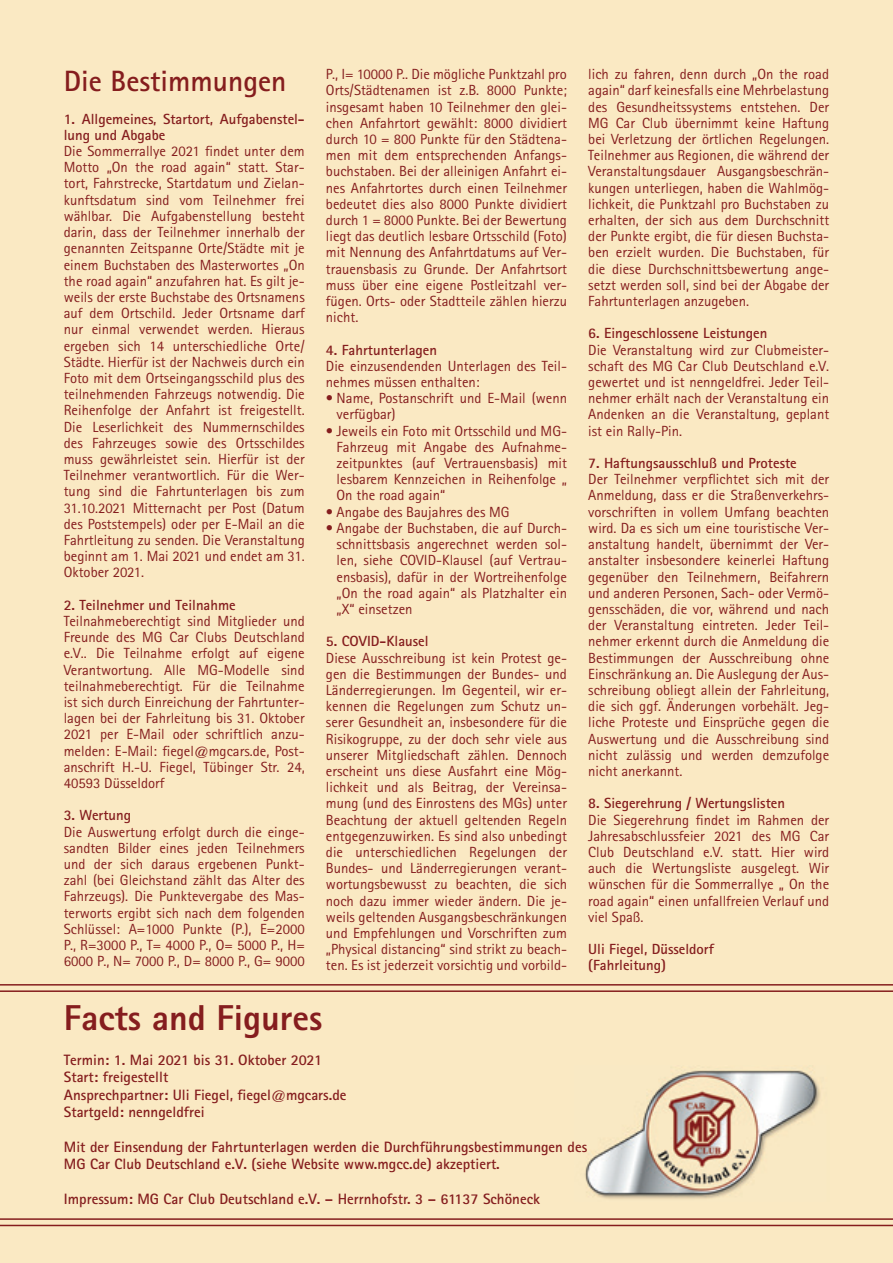
<style>
.page{position:relative;width:893px;height:1263px;background:#fae9c3}
.page>*{position:absolute;margin:0;border:0;box-sizing:border-box;transform-origin:0 0}
.t1{font:800 36px "Rotis Sans Serif";color:#851d1e}
.Body_Text{font:700 29.4px "Rotis Sans Serif";color:#851d1e}
.Bildunterschrift{font:700 15px "Rotis Sans Serif";color:#851d1e}
.Body_1__Abs{font:14.7px/16.2px "Rotis Sans Serif";color:#851d1e;text-align:justify}
.Bildunterschrift-2{font:700 14.7px/16.2px "Rotis Sans Serif";color:#851d1e}
</style>
<div class="page">
<img style="left:574px;top:1066px;width:255px;height:136px">
<hr style="left:0;top:990px;width:893px;height:2px;background:#851d1e">
<hr style="left:0;top:984px;width:893px;height:1px;background:#851d1e">
<hr style="left:0;top:1225px;width:893px;height:1px;background:#851d1e">
<hr style="left:0;top:1218px;width:893px;height:2px;background:#851d1e">
<p class="Body_1__Abs" style="left:588px;top:66px;width:242px">lich zu fahren, denn durch „On the road again“ darf keinesfalls eine Mehrbelastung des Gesundheitssystems entstehen. Der MG Car Club übernimmt keine Haftung bei Verletzung der örtlichen Regelungen.<br>Teilnehmer aus Regionen, die während der Veranstaltungsdauer Ausgangsbeschrän&shy;kungen unterliegen, haben die Wahlmög&shy;lichkeit, die Punktzahl pro Buchstaben zu erhalten, der sich aus dem Durchschnitt der Punkte ergibt, die für diesen Buchsta&shy;ben erzielt wurden. Die Buchstaben, für die diese Durchschnittsbewertung ange&shy;setzt werden soll, sind bei der Abgabe der Fahrtunterlagen anzugeben.</p>
<p class="Bildunterschrift-2" style="left:588px;top:325px;width:181px">6. Eingeschlossene Leistungen</p>
<p class="Body_1__Abs" style="left:588px;top:341px;width:242px">Die Veranstaltung wird zur Clubmeister&shy;schaft des MG Car Club Deutschland e.V. gewertet und ist nenngeldfrei. Jeder Teil&shy;nehmer erhält nach der Veranstaltung ein Andenken an die Veranstaltung, geplant ist ein Rally-Pin.</p>
<p class="Bildunterschrift-2" style="left:588px;top:455px;width:210px">7. Haftungsausschluß und Proteste</p>
<p class="Body_1__Abs" style="left:588px;top:471px;width:242px">Der Teilnehmer verpflichtet sich mit der Anmeldung, dass er die Straßenverkehrs&shy;vorschriften in vollem Umfang beachten wird. Da es sich um eine touristische Ver&shy;anstaltung handelt, übernimmt der Ver&shy;anstalter insbesondere keinerlei Haftung gegenüber den Teilnehmern, Beifahrern und anderen Personen, Sach- oder Vermö&shy;gensschäden, die vor, während und nach der Veranstaltung eintreten. Jeder Teil&shy;nehmer erkennt durch die Anmeldung die Bestimmungen der Ausschreibung ohne Einschränkung an. Die Auslegung der Aus&shy;schreibung obliegt allein der Fahrleitung, die sich ggf. Änderungen vorbehält. Jeg&shy;liche Proteste und Einsprüche gegen die Auswertung und die Ausschreibung sind nicht zulässig und werden demzufolge nicht anerkannt.</p>
<p class="Bildunterschrift-2" style="left:588px;top:795px;width:198px">8. Siegerehrung / Wertungslisten</p>
<p class="Body_1__Abs" style="left:588px;top:811px;width:242px">Die Siegerehrung findet im Rahmen der Jahresabschlussfeier 2021 des MG Car Club Deutschland e.V. statt. Hier wird auch die Wertungsliste ausgelegt. Wir wünschen für die Sommerrallye „ On the road again“ einen unfallfreien Verlauf und viel Spaß.</p>
<p class="Bildunterschrift-2" style="left:588px;top:941px;width:127px">Uli Fiegel, Düsseldorf</p>
<p class="Bildunterschrift-2" style="left:588px;top:957px;width:79px">(Fahrleitung)</p>
<p class="Body_1__Abs" style="left:326px;top:66px;width:243px">P., I= 10000 P.. Die mögliche Punktzahl pro Orts/Städtenamen ist z.B. 8000 Punkte; insgesamt haben 10 Teilnehmer den glei&shy;chen Anfahrtort gewählt: 8000 dividiert durch 10 = 800 Punkte für den Städtena&shy;men mit dem entsprechenden Anfangs&shy;buchstaben. Bei der alleinigen Anfahrt ei&shy;nes Anfahrtortes durch einen Teilnehmer bedeutet dies also 8000 Punkte dividiert durch 1 = 8000 Punkte. Bei der Bewertung liegt das deutlich lesbare Ortsschild (Foto) mit Nennung des Anfahrtdatums auf Ver&shy;trauensbasis zu Grunde. Der Anfahrtsort muss über eine eigene Postleitzahl ver&shy;fügen. Orts- oder Stadtteile zählen hierzu nicht.</p>
<p class="Bildunterschrift-2" style="left:326px;top:341px;width:113px">4. Fahrtunterlagen</p>
<p class="Body_1__Abs" style="left:326px;top:358px;width:243px">Die einzusendenden Unterlagen des Teil&shy;nehmes müssen enthalten:</p>
<p class="Body_1__Abs" style="left:337px;top:390px;width:232px;text-indent:-11px">• Name, Postanschrift und E-Mail (wenn verfügbar)</p>
<p class="Body_1__Abs" style="left:337px;top:422px;width:232px;text-indent:-11px">• Jeweils ein Foto mit Ortsschild und MG-Fahrzeug mit Angabe des Aufnahme&shy;zeitpunktes (auf Vertrauensbasis) mit lesbarem Kennzeichen in Reihenfolge „ On the road again“</p>
<p class="Body_1__Abs" style="left:326px;top:503px;width:185px">• Angabe des Baujahres des MG</p>
<p class="Body_1__Abs" style="left:337px;top:520px;width:232px;text-indent:-11px">• Angabe der Buchstaben, die auf Durch&shy;schnittsbasis angerechnet werden sol&shy;len, siehe COVID-Klausel (auf Vertrau&shy;ensbasis), dafür in der Wortreihenfolge „On the road again“ als Platzhalter ein „X“ einsetzen</p>
<p class="Bildunterschrift-2" style="left:326px;top:633px;width:104px">5. COVID-Klausel</p>
<p class="Body_1__Abs" style="left:326px;top:649px;width:243px">Diese Ausschreibung ist kein Protest ge&shy;gen die Bestimmungen der Bundes- und Länderregierungen. Im Gegenteil, wir er&shy;kennen die Regelungen zum Schutz un&shy;serer Gesundheit an, insbesondere für die Risikogruppe, zu der doch sehr viele aus unserer Mitgliedschaft zählen. Dennoch erscheint uns diese Ausfahrt eine Mög&shy;lichkeit und als Beitrag, der Vereinsa&shy;mung (und des Einrostens des MGs) unter Beachtung der aktuell geltenden Regeln entgegenzuwirken. Es sind also unbedingt die unterschiedlichen Regelungen der Bundes- und Länderregierungen verant&shy;wortungsbewusst zu beachten, die sich noch dazu immer wieder ändern. Die je&shy;weils geltenden Ausgangsbeschränkungen und Empfehlungen und Vorschriften zum „Physical distancing“ sind strikt zu beach&shy;ten. Es ist jederzeit vorsichtig und vorbild-</p>
<p class="Body_Text" style="left:64px;top:63px;width:224px">Die Bestimmungen</p>
<p class="Bildunterschrift-2" style="left:64px;top:110px;width:242px">1. Allgemeines, Startort, Aufgabenstel&shy;lung und Abgabe</p>
<p class="Body_1__Abs" style="left:64px;top:143px;width:243px">Die Sommerrallye 2021 findet unter dem Motto „On the road again“ statt. Star&shy;tort, Fahrstrecke, Startdatum und Zielan&shy;kunftsdatum sind vom Teilnehmer frei wählbar. Die Aufgabenstellung besteht darin, dass der Teilnehmer innerhalb der genannten Zeitspanne Orte/Städte mit je einem Buchstaben des Masterwortes „On the road again“ anzufahren hat. Es gilt je&shy;weils der erste Buchstabe des Ortsnamens auf dem Ortschild. Jeder Ortsname darf nur einmal verwendet werden. Hieraus ergeben sich 14 unterschiedliche Orte/ Städte. Hierfür ist der Nachweis durch ein Foto mit dem Ortseingangsschild plus des teilnehmenden Fahrzeugs notwendig. Die Reihenfolge der Anfahrt ist freigestellt.<br>Die Leserlichkeit des Nummernschildes des Fahrzeuges sowie des Ortsschildes muss gewährleistet sein. Hierfür ist der Teilnehmer verantwortlich. Für die Wer&shy;tung sind die Fahrtunterlagen bis zum 31.10.2021 Mitternacht per Post (Datum des Poststempels) oder per E-Mail an die Fahrtleitung zu senden. Die Veranstaltung beginnt am 1. Mai 2021 und endet am 31.<br>Oktober 2021.</p>
<p class="Bildunterschrift-2" style="left:64px;top:596px;width:173px">2. Teilnehmer und Teilnahme</p>
<p class="Body_1__Abs" style="left:64px;top:613px;width:243px">Teilnahmeberechtigt sind Mitglieder und Freunde des MG Car Clubs Deutschland e.V.. Die Teilnahme erfolgt auf eigene Verantwortung. Alle MG-Modelle sind teilnahmeberechtigt. Für die Teilnahme ist sich durch Einreichung der Fahrtunter&shy;lagen bei der Fahrleitung bis 31. Oktober 2021 per E-Mail oder schriftlich anzu&shy;melden: E-Mail: fiegel@mgcars.de, Post&shy;anschrift H.-U. Fiegel, Tübinger Str. 24, 40593 Düsseldorf</p>
<p class="Bildunterschrift-2" style="left:64px;top:807px;width:69px">3. Wertung</p>
<p class="Body_1__Abs" style="left:64px;top:823px;width:243px">Die Auswertung erfolgt durch die einge&shy;sandten Bilder eines jeden Teilnehmers und der sich daraus ergebenen Punkt&shy;zahl (bei Gleichstand zählt das Alter des Fahrzeugs). Die Punktevergabe des Mas&shy;terworts ergibt sich nach dem folgenden Schlüssel: A=1000 Punkte (P.), E=2000<br>P., R=3000 P., T= 4000 P., O= 5000 P., H= 6000 P., N= 7000 P., D= 8000 P., G= 9000</p>
<p class="t1" style="left:64px;top:995px;width:260px">Facts and Figures</p>
<p class="Bildunterschrift" style="left:64px;top:1050px;width:260px">Termin: 1. Mai 2021 bis 31. Oktober 2021</p>
<p class="Bildunterschrift" style="left:64px;top:1068px;width:106px">Start: freigestellt</p>
<p class="Bildunterschrift" style="left:64px;top:1085px;width:284px">Ansprechpartner: Uli Fiegel, fiegel@mgcars.de</p>
<p class="Bildunterschrift" style="left:64px;top:1102px;width:142px">Startgeld: nenngeldfrei</p>
<p class="Bildunterschrift" style="left:64px;top:1137px;width:525px">Mit der Einsendung der Fahrtunterlagen werden die Durchführungsbestimmungen des</p>
<p class="Bildunterschrift" style="left:64px;top:1155px;width:437px">MG Car Club Deutschland e.V. (siehe Website www.mgcc.de) akzeptiert.</p>
<p class="Bildunterschrift" style="left:64px;top:1189px;width:478px">Impressum: MG Car Club Deutschland e.V. – Herrnhofstr. 3 – 61137 Schöneck</p>
</div>
